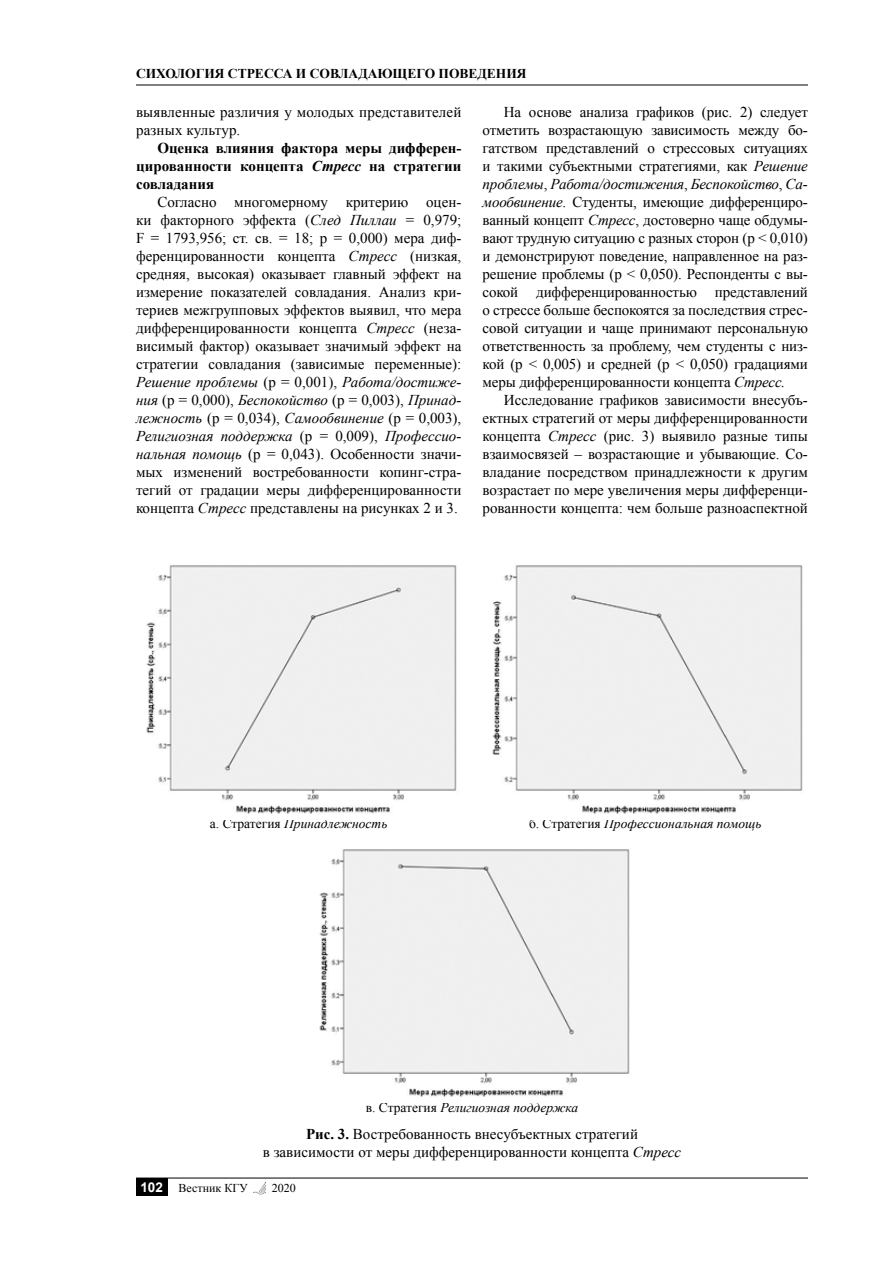
<style>
.page{position:relative;width:893px;height:1263px;background:#fff}
.page>*{position:absolute;margin:0;border:0;box-sizing:border-box;transform-origin:0 0}
.Текст_Статьи{font:15px/18px "Times New Roman";color:#000;text-align:justify}
.Литература__слово{font:15px/18px "Times New Roman";color:#000;text-align:center}
.Текст_Статьи-2{font:700 15px/18px "Times New Roman";color:#000;text-align:justify}
.Литература__слово-2{font:italic 13.5px "Times New Roman";color:#000}
.t1{font:700 13.5px "Times New Roman";color:#000}
.t2{font:12px "Times New Roman";color:#000}
.s1{font-style:italic}
.s2{font-style:normal}
.s3{font-weight:700}
.s4{font-family:"Arial";font-weight:700;font-size:13.5px;color:#fff}
</style>
<div class="page">
<hr style="left:136px;top:1178px;width:672px;height:1px;background:#000">
<svg style="left:254px;top:1181px;width:12px;height:13px"></svg>
<div style="left:136px;top:1178px;width:31px;height:17px;background:#000"></div>
<hr style="left:136px;top:85px;width:672px;height:1px;background:#000">
<img style="left:319px;top:849px;width:311px;height:248px">
<img style="left:146px;top:565px;width:311px;height:249px">
<img style="left:492px;top:565px;width:311px;height:249px">
<p class="t1" style="left:136px;top:64px;width:392px">СИХОЛОГИЯ СТРЕССА И СОВЛАДАЮЩЕГО ПОВЕДЕНИЯ</p>
<p class="Текст_Статьи" style="left:136px;top:102px;width:327px">выявленные различия у молодых представителей разных культур.</p>
<p class="Текст_Статьи-2" style="left:136px;top:138px;width:327px;text-indent:21px">Оценка влияния фактора меры дифферен&shy;цированности концепта <span class="s1">Стресс</span> на стратегии совладания</p>
<p class="Текст_Статьи" style="left:136px;top:192px;width:327px;text-indent:21px">Согласно многомерному критерию оцен&shy;ки факторного эффекта (<span class="s1">След Пиллаи</span> = 0,979; F = 1793,956; ст. св. = 18; p = 0,000) мера диф&shy;ференцированности концепта <span class="s1">Стресс</span> (низкая, средняя, высокая) оказывает главный эффект на измерение показателей совладания. Анализ кри&shy;териев межгрупповых эффектов выявил, что мера дифференцированности концепта <span class="s1">Стресс</span> (неза&shy;висимый фактор) оказывает значимый эффект на стратегии совладания (зависимые переменные):<br><span class="s1">Решение проблемы</span> (p = 0,001), <span class="s1">Работа/достиже&shy;ния</span> (p = 0,000), <span class="s1">Беспокойство</span> (p = 0,003), <span class="s1">Принад&shy;лежность</span> (p = 0,034), <span class="s1">Самообвинение</span> (p = 0,003), <span class="s1">Религиозная поддержка</span> (p = 0,009), <span class="s1">Профессио&shy;нальная помощь</span> (p = 0,043). Особенности значи&shy;мых изменений востребованности копинг-стра&shy;тегий от градации меры дифференцированности концепта <span class="s1">Стресс</span> представлены на рисунках 2 и 3.</p>
<p class="Текст_Статьи" style="left:483px;top:102px;width:327px;text-indent:21px">На основе анализа графиков (рис. 2) следует отметить возрастающую зависимость между бо&shy;гатством представлений о стрессовых ситуациях и такими субъектными стратегиями, как <span class="s1">Решение проблемы</span>, <span class="s1">Работа/достижения</span>, <span class="s1">Беспокойство</span>, <span class="s1">Са&shy;мообвинение</span>. Студенты, имеющие дифференциро&shy;ванный концепт <span class="s1">Стресс</span>, достоверно чаще обдумы&shy;вают трудную ситуацию с разных сторон (p &lt; 0,010) и демонстрируют поведение, направленное на раз&shy;решение проблемы (p &lt; 0,050). Респонденты с вы&shy;сокой дифференцированностью представлений о стрессе больше беспокоятся за последствия стрес&shy;совой ситуации и чаще принимают персональную ответственность за проблему, чем студенты с низ&shy;кой (p &lt; 0,005) и средней (p &lt; 0,050) градациями меры дифференцированности концепта <span class="s1">Стресс.</span></p>
<p class="Текст_Статьи" style="left:483px;top:390px;width:327px;text-indent:21px">Исследование графиков зависимости внесубъ&shy;ектных стратегий от меры дифференцированности концепта <span class="s1">Стресс</span> (рис. 3) выявило разные типы взаимосвязей – возрастающие и убывающие. Со&shy;владание посредством принадлежности к другим возрастает по мере увеличения меры дифференци&shy;рованности концепта: чем больше разноаспектной</p>
<p class="Литература__слово-2" style="left:210px;top:814px;width:179px"><span class="s2">а. Стратегия</span> Принадлежность</p>
<p class="Литература__слово-2" style="left:529px;top:814px;width:234px"><span class="s2">б. Стратегия</span> Профессиональная помощь</p>
<p class="Литература__слово-2" style="left:366px;top:1098px;width:214px"><span class="s2">в. Стратегия</span> Религиозная поддержка</p>
<p class="Литература__слово" style="left:263px;top:1124px;width:420px"><span class="s3">Рис. 3.</span> Востребованность внесубъектных стратегий<br>в зависимости от меры дифференцированности концепта <span class="s1">Стресс</span></p>
<p class="t2" style="left:140px;top:1180px;width:109px"><span class="s4">102</span> Вестник КГУ</p>
<p class="t2" style="left:272px;top:1180px;width:25px">2020</p>
</div>
